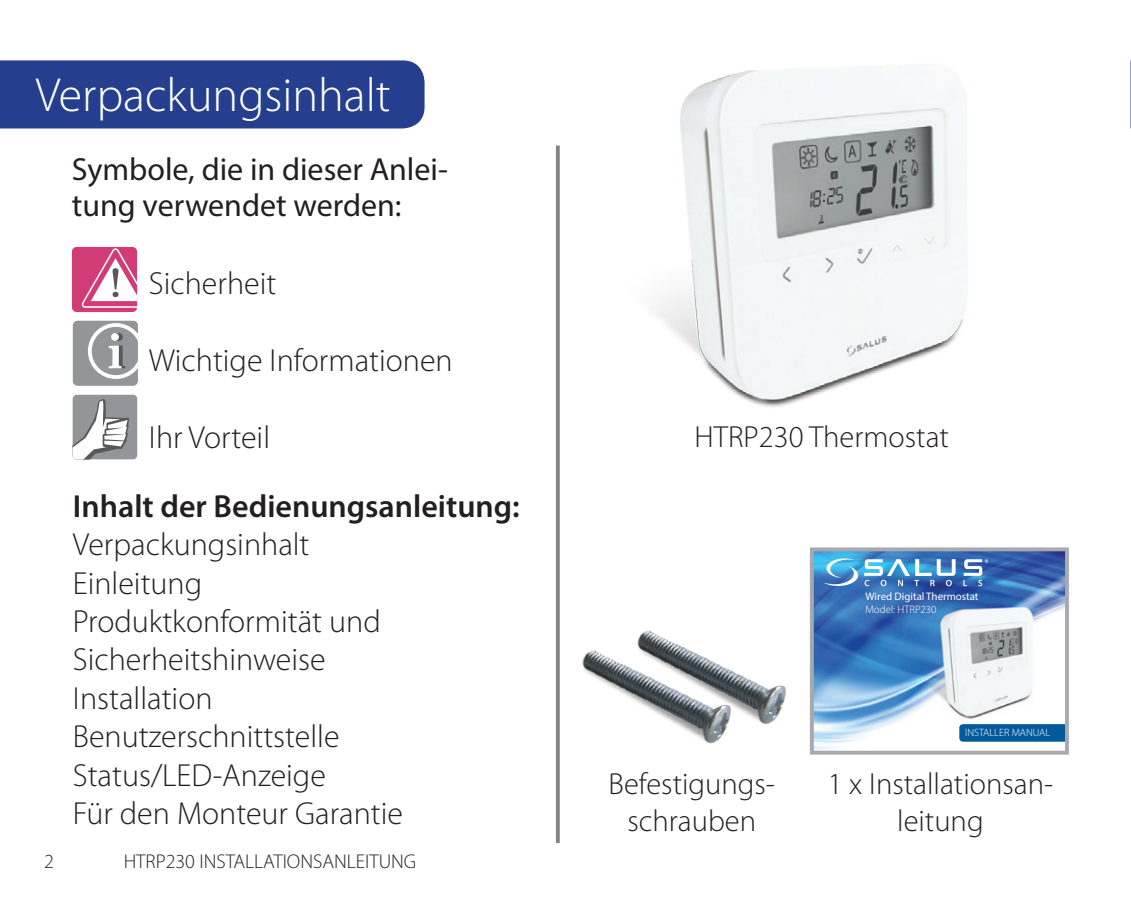
<style>
.page{position:relative;width:1131px;height:909px;background:#fff}
.page>*{position:absolute;margin:0;border:0;box-sizing:border-box;transform-origin:0 0}
.t1{font:300 48px "Myriad Pro";color:#fff}
.t2{font:300 32px/38.4px "Myriad Pro";color:#231f20}
.t3{font:32px/36px "Myriad Pro";color:#231f20}
.t4{font:600 32px "Myriad Pro";color:#231f20}
.t5{font:300 30.4px/36.8px "Myriad Pro";color:#231f20;text-align:center}
.t6{font:300 20px "Myriad Pro";color:#231f20}
.t7{font:300 10.8px "Myriad Pro";color:#fff}
.t8{font:10.8px "Myriad Pro";color:#fff}
</style>
<div class="page">
<div style="left:0;top:60px;width:424px;height:68px;background:#253f8e"></div>
<svg style="left:1130px;top:60px;width:1px;height:68px"></svg>
<hr style="left:556px;top:145px;width:3px;height:698px;background:#808285">
<div style="left:73px;top:321px;width:65px;height:65px;background:#939598;border-radius:5px"></div>
<svg style="left:88px;top:321px;width:50px;height:58px"></svg>
<div style="left:72px;top:247px;width:65px;height:65px;background:#d13c76;border-radius:5px"></div>
<svg style="left:81px;top:247px;width:56px;height:61px"></svg>
<svg style="left:72px;top:394px;width:65px;height:65px"></svg>
<img style="left:814px;top:552px;width:249px;height:197px">
<svg style="left:823px;top:558px;width:35px;height:28px"></svg>
<svg style="left:864px;top:559px;width:91px;height:27px"></svg>
<svg style="left:963px;top:559px;width:25px;height:27px"></svg>
<div style="left:959px;top:724px;width:104px;height:17px;background:#005a9b"></div>
<div style="left:809px;top:547px;width:259px;height:207px;border:4px solid #a8a9ad"></div>
<img style="left:655px;top:70px;width:312px;height:337px">
<img style="left:582px;top:650px;width:139px;height:94px">
<img style="left:626px;top:630px;width:160px;height:107px">
<h1 class="t1" style="left:36px;top:68px;width:356px">Verpackungsinhalt</h1>
<p class="t3" style="left:72px;top:151px;width:377px">Symbole, die in dieser Anlei&shy;tung verwendet werden:</p>
<p class="t2" style="left:149px;top:265px;width:129px">Sicherheit</p>
<p class="t2" style="left:149px;top:341px;width:305px">Wichtige Informationen</p>
<p class="t2" style="left:149px;top:418px;width:123px">Ihr Vorteil</p>
<p class="t4" style="left:73px;top:486px;width:448px">Inhalt der Bedienungsanleitung:</p>
<p class="t2" style="left:73px;top:526px;width:332px">Verpackungsinhalt<br>Einleitung<br>Produktkonformität und<br>Sicherheitshinweise<br>Installation<br>Benutzerschnittstelle<br>Status/LED-Anzeige<br>Für den Monteur Garantie</p>
<p class="t6" style="left:44px;top:850px;width:11px">2</p>
<p class="t6" style="left:124px;top:850px;width:294px">HTRP230 INSTALLATIONSANLEITUNG</p>
<p class="t5" style="left:694px;top:419px;width:256px">HTRP230 Thermostat</p>
<p class="t8" style="left:865px;top:589px;width:115px">Wired Digital Thermostat</p>
<p class="t7" style="left:865px;top:603px;width:73px">Model: HTRP230</p>
<p class="t7" style="left:965px;top:726px;width:86px">INSTALLER MANUAL</p>
<p class="t5" style="left:608px;top:766px;width:168px">Befestigungs&shy;schrauben</p>
<p class="t5" style="left:827px;top:766px;width:227px">1 x Installationsan&shy;leitung</p>
</div>
